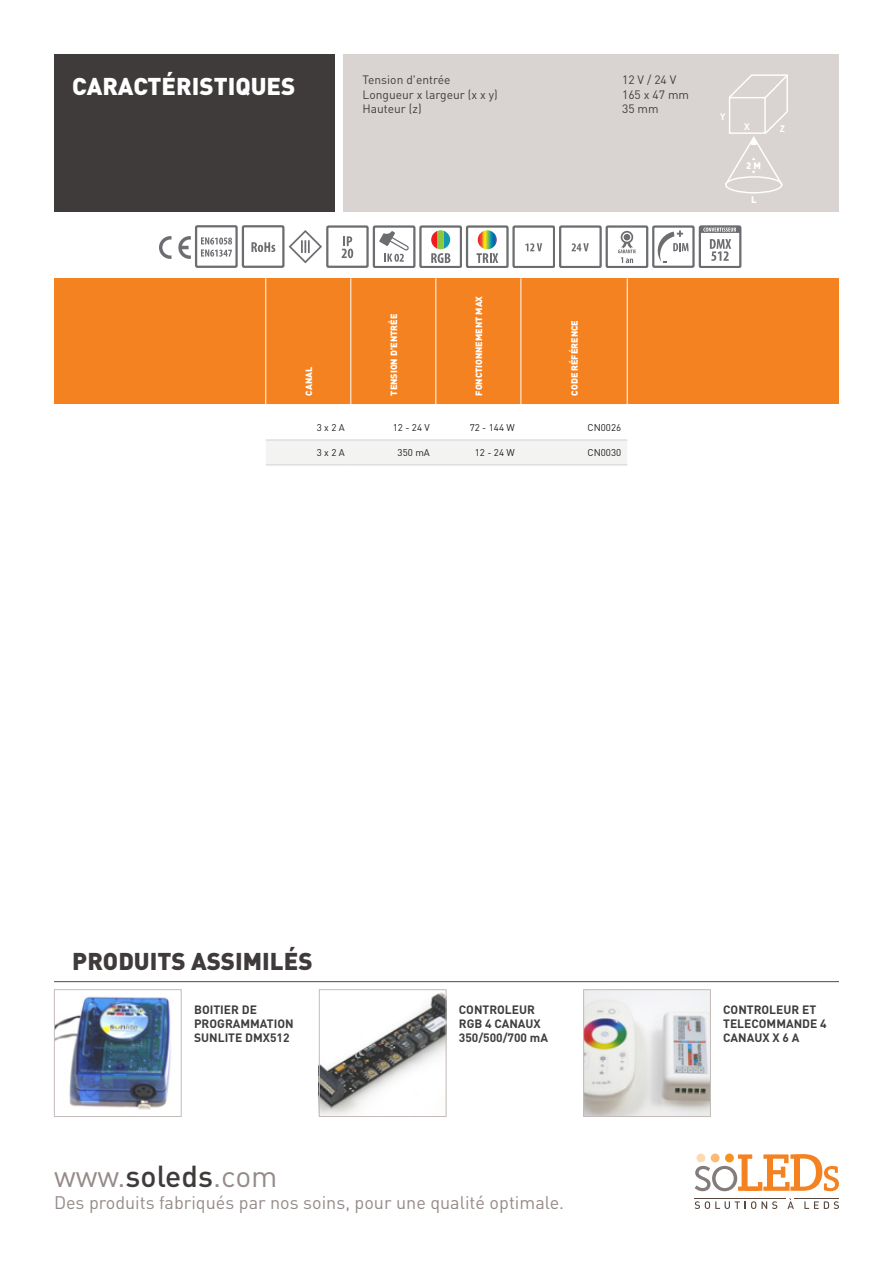
<style>
.page{position:relative;width:893px;height:1263px;background:#fff}
.page>*{position:absolute;margin:0;border:0;box-sizing:border-box;transform-origin:0 0}
.t1{font:30px "DIN";color:#958b88}
.t2{font:900 24px "DIN";color:#3f3b3a}
.t3{font:900 24px "DIN";color:#fff}
.t4{font:18px "DIN";color:#958b88}
.t5{font:700 12px/14.4px "DIN";color:#3e3e3f}
.t6{font:12px "DIN";color:#3e3e3f}
.t7{font:9.75px "DIN";color:#231f20}
.t8{font:900 9.45px "DIN";color:#fff}
.t9{font:700 9.45px "DIN";color:#fff}
.t10{font:900 9px "DIN";color:#fff}
.s1{font-weight:500;color:#3f3b3a}
</style>
<div class="page">
<svg style="left:695px;top:1154px;width:144px;height:37px"></svg>
<div style="left:725px;top:1153px;width:9px;height:9px;background:#f7931d;border-radius:50%"></div>
<div style="left:711px;top:1153px;width:9px;height:9px;background:#fcbb74;border-radius:50%"></div>
<div style="left:696px;top:1153px;width:9px;height:9px;background:#fedab3;border-radius:50%"></div>
<svg style="left:695px;top:1201px;width:82px;height:8px"></svg>
<svg style="left:787px;top:1198px;width:7px;height:11px"></svg>
<svg style="left:804px;top:1201px;width:35px;height:8px"></svg>
<hr style="left:794px;top:1198px;width:45px;height:1px;background:#594a41">
<hr style="left:695px;top:1198px;width:91px;height:1px;background:#594a41">
<div style="left:54px;top:54px;width:280px;height:157px;background:#3f3b3a"></div>
<div style="left:344px;top:54px;width:495px;height:157px;background:#d9d4d2"></div>
<div style="left:725px;top:176px;width:57px;height:17px;border:1px solid #fff;border-radius:50%"></div>
<hr style="left:54px;top:981px;width:785px;height:1px;background:#594a41">
<img style="left:56px;top:996px;width:115px;height:114px">
<div style="left:54px;top:989px;width:128px;height:128px;border:1px solid #c3bbb9"></div>
<img style="left:321px;top:992px;width:123px;height:123px">
<div style="left:319px;top:989px;width:127px;height:128px;border:1px solid #c3bbb9"></div>
<img style="left:585px;top:991px;width:124px;height:124px">
<div style="left:583px;top:989px;width:128px;height:128px;border:1px solid #c3bbb9"></div>
<svg style="left:159px;top:236px;width:32px;height:23px"></svg>
<div style="left:195px;top:225px;width:43px;height:43px;border:2px solid #6c6d70"></div>
<svg style="left:201px;top:237px;width:31px;height:20px"></svg>
<div style="left:242px;top:225px;width:43px;height:43px;border:2px solid #6c6d70"></div>
<svg style="left:251px;top:242px;width:24px;height:10px"></svg>
<svg style="left:289px;top:230px;width:33px;height:33px"></svg>
<div style="left:326px;top:225px;width:43px;height:43px;border:2px solid #6c6d70"></div>
<svg style="left:342px;top:236px;width:11px;height:22px"></svg>
<div style="left:373px;top:225px;width:42px;height:43px;border:2px solid #6c6d70"></div>
<svg style="left:379px;top:231px;width:30px;height:31px"></svg>
<div style="left:419px;top:225px;width:43px;height:43px;border:2px solid #6c6d70"></div>
<svg style="left:431px;top:230px;width:19px;height:33px"></svg>
<svg style="left:478px;top:230px;width:19px;height:19px"></svg>
<div style="left:466px;top:225px;width:42px;height:43px;border:2px solid #6c6d70"></div>
<svg style="left:476px;top:253px;width:22px;height:10px"></svg>
<svg style="left:525px;top:243px;width:17px;height:8px"></svg>
<div style="left:512px;top:225px;width:43px;height:43px;border:2px solid #6c6d70"></div>
<svg style="left:572px;top:243px;width:17px;height:8px"></svg>
<div style="left:559px;top:225px;width:42px;height:43px;border:2px solid #6c6d70"></div>
<div style="left:606px;top:225px;width:42px;height:43px;border:2px solid #6c6d70"></div>
<div style="left:621px;top:231px;width:12px;height:12px;border:2px solid #6c6d70;border-radius:50%"></div>
<svg style="left:618px;top:234px;width:18px;height:29px"></svg>
<div style="left:652px;top:225px;width:43px;height:43px;border:2px solid #6c6d70"></div>
<svg style="left:658px;top:230px;width:31px;height:33px"></svg>
<div style="left:699px;top:225px;width:42px;height:43px;border:2px solid #6c6d70"></div>
<svg style="left:710px;top:239px;width:21px;height:22px"></svg>
<svg style="left:700px;top:226px;width:40px;height:7px"></svg>
<div style="left:54px;top:278px;width:785px;height:126px;background:#f58220"></div>
<svg style="left:266px;top:278px;width:361px;height:126px"></svg>
<hr style="left:265px;top:278px;width:1px;height:126px;background:#fff">
<hr style="left:350px;top:278px;width:1px;height:126px;background:#fff">
<hr style="left:435px;top:278px;width:1px;height:126px;background:#fff">
<hr style="left:520px;top:278px;width:1px;height:126px;background:#fff">
<hr style="left:627px;top:278px;width:1px;height:126px;background:#fff">
<div style="left:266px;top:441px;width:361px;height:24px;background:#f3f3f2"></div>
<hr style="left:266px;top:465px;width:85px;height:1px;background:#d1d2d4">
<hr style="left:351px;top:465px;width:85px;height:1px;background:#d1d2d4">
<hr style="left:436px;top:465px;width:85px;height:1px;background:#d1d2d4">
<hr style="left:521px;top:465px;width:106px;height:1px;background:#d1d2d4">
<hr style="left:266px;top:440px;width:85px;height:1px;background:#d1d2d4">
<hr style="left:351px;top:440px;width:85px;height:1px;background:#d1d2d4">
<hr style="left:436px;top:440px;width:85px;height:1px;background:#d1d2d4">
<hr style="left:521px;top:440px;width:106px;height:1px;background:#d1d2d4">
<svg style="left:725px;top:74px;width:63px;height:112px"></svg>
<h2 class="t3" style="left:72px;top:70px;width:225px">CARACTÉRISTIQUES</h2>
<p class="t6" style="left:363px;top:72px;width:89px">Tension d'entrée</p>
<p class="t6" style="left:622px;top:72px;width:56px">12 V / 24 V</p>
<p class="t6" style="left:363px;top:87px;width:137px">Longueur x largeur (x x y)</p>
<p class="t6" style="left:622px;top:87px;width:69px">165 x 47 mm</p>
<p class="t6" style="left:363px;top:101px;width:61px">Hauteur (z)</p>
<p class="t6" style="left:622px;top:101px;width:38px">35 mm</p>
<p class="t9" style="left:720px;top:110px;width:7px">Y</p>
<p class="t9" style="left:744px;top:120px;width:7px">X</p>
<p class="t8" style="left:746px;top:160px;width:16px">2 M</p>
<p class="t8" style="left:751px;top:193px;width:7px">L</p>
<p class="t9" style="left:780px;top:122px;width:7px">Z</p>
<p class="t10" style="left:303px;top:395px;width:30px;rotate:-90deg">CANAL</p>
<p class="t10" style="left:388px;top:395px;width:83px;rotate:-90deg">TENSION D’ENTRÉE</p>
<p class="t10" style="left:473px;top:395px;width:101px;rotate:-90deg">FONCTIONNEMENT MAX</p>
<p class="t10" style="left:569px;top:395px;width:77px;rotate:-90deg">CODE RÉFÉRENCE</p>
<p class="t7" style="left:317px;top:422px;width:30px">3 x 2 A</p>
<p class="t7" style="left:393px;top:422px;width:39px">12 - 24 V</p>
<p class="t7" style="left:470px;top:422px;width:47px">72 - 144 W</p>
<p class="t7" style="left:587px;top:422px;width:35px">CN0026</p>
<p class="t7" style="left:317px;top:447px;width:30px">3 x 2 A</p>
<p class="t7" style="left:398px;top:447px;width:34px">350 mA</p>
<p class="t7" style="left:475px;top:447px;width:42px">12 - 24 W</p>
<p class="t7" style="left:587px;top:447px;width:35px">CN0030</p>
<h2 class="t2" style="left:72px;top:945px;width:242px">PRODUITS ASSIMILÉS</h2>
<p class="t5" style="left:194px;top:1001px;width:101px">BOITIER DE<br>PROGRAMMATION<br>SUNLITE DMX512</p>
<p class="t5" style="left:459px;top:1001px;width:91px">CONTROLEUR<br>RGB 4 CANAUX<br>350/500/700 mA</p>
<p class="t5" style="left:723px;top:1001px;width:105px">CONTROLEUR ET<br>TELECOMMANDE 4<br>CANAUX X 6 A</p>
<h1 class="t1" style="left:54px;top:1158px;width:225px">www.<span class="s1">soleds</span>.com</h1>
<h3 class="t4" style="left:54px;top:1191px;width:512px">Des produits fabriqués par nos soins, pour une qualité optimale.</h3>
</div>
